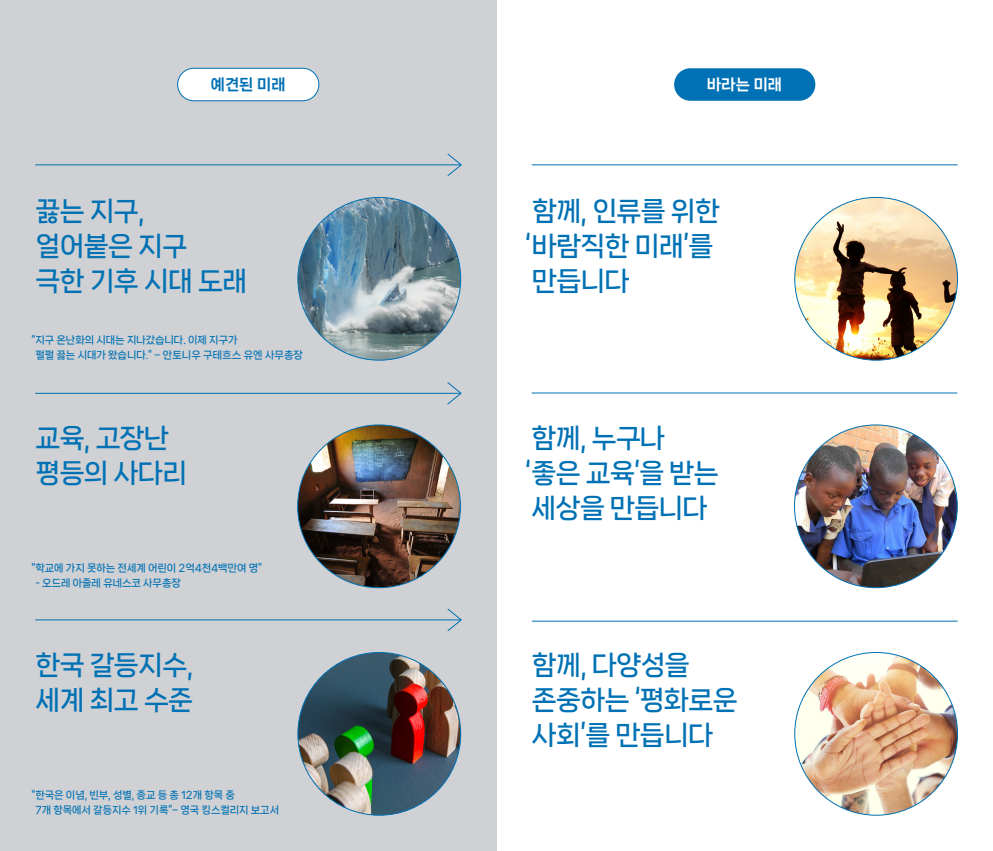
<style>
.page{position:relative;width:993px;height:851px;background:#fff}
.page>*{position:absolute;margin:0;border:0;box-sizing:border-box;transform-origin:0 0}
.대제목1{font:26.25px/35px "Nanum Square Neo c Bd";letter-spacing:-.025em;color:#0071b4}
.소제목{font:15px "Nanum Square Neo d Eb";color:#0071b4}
.소제목-2{font:15px "Nanum Square Neo d Eb";color:#fff}
.발문{font:10px "Nanum Square Neo c Bd";letter-spacing:-.01em;color:#0071b4}
</style>
<div class="page">
<div style="left:0;top:0;width:496px;height:850px;background:#cfd1d4"></div>
<img style="left:298px;top:197px;width:162px;height:163px;border-radius:81px">
<img style="left:794px;top:197px;width:163px;height:163px;border-radius:81px">
<img style="left:297px;top:425px;width:163px;height:162px;border-radius:81px">
<img style="left:794px;top:425px;width:162px;height:162px;border-radius:81px">
<img style="left:298px;top:652px;width:162px;height:163px;border-radius:81px">
<img style="left:794px;top:652px;width:163px;height:163px;border-radius:81px">
<hr style="left:35px;top:164px;width:426px;height:1px;background:#0071b4">
<hr style="left:35px;top:393px;width:425px;height:1px;background:#0071b4">
<hr style="left:35px;top:619px;width:426px;height:1px;background:#0071b4">
<hr style="left:531px;top:164px;width:426px;height:1px;background:#0071b4">
<hr style="left:531px;top:392px;width:426px;height:1px;background:#0071b4">
<hr style="left:531px;top:620px;width:426px;height:1px;background:#0071b4">
<svg style="left:446px;top:153px;width:16px;height:23px"></svg>
<svg style="left:446px;top:382px;width:16px;height:23px"></svg>
<svg style="left:446px;top:608px;width:16px;height:23px"></svg>
<div style="left:177px;top:68px;width:142px;height:33px;background:#fff;border-radius:16px"></div>
<div style="left:177px;top:68px;width:142px;height:33px;border:1px solid #0071b4;border-radius:16px"></div>
<div style="left:674px;top:68px;width:141px;height:33px;background:#0071b4;border-radius:16px"></div>
<p class="소제목" style="left:211px;top:76px;width:76px">예견된 미래</p>
<p class="소제목-2" style="left:707px;top:76px;width:76px">바라는 미래</p>
<p class="대제목1" style="left:35px;top:194px;width:111px">끓는 지구,</p>
<p class="대제목1" style="left:35px;top:229px;width:153px">얼어붙은 지구</p>
<p class="대제목1" style="left:35px;top:264px;width:213px">극한 기후 시대 도래</p>
<p class="발문" style="left:32px;top:335px;width:207px">“지구 온난화의 시대는 지나갔습니다. 이제 지구가</p>
<p class="발문" style="left:35px;top:350px;width:269px">펄펄 끓는 시대가 왔습니다.” ‒ 안토니우 구테흐스 유엔 사무총장</p>
<p class="대제목1" style="left:35px;top:421px;width:135px">교육, 고장난</p>
<p class="대제목1" style="left:35px;top:456px;width:153px">평등의 사다리</p>
<p class="발문" style="left:32px;top:562px;width:232px">“학교에 가지 못하는 전세계 어린이 2억4천4백만여 명”</p>
<p class="발문" style="left:35px;top:577px;width:147px">- 오드레 아줄레 유네스코 사무총장</p>
<p class="대제목1" style="left:35px;top:648px;width:159px">한국 갈등지수,</p>
<p class="대제목1" style="left:35px;top:683px;width:159px">세계 최고 수준</p>
<p class="발문" style="left:32px;top:789px;width:205px">“한국은 이념, 빈부, 성별, 종교 등 총 12개 항목 중</p>
<p class="발문" style="left:35px;top:804px;width:245px">7개 항목에서 갈등지수 1위 기록”‒ 영국 킹스컬리지 보고서</p>
<p class="대제목1" style="left:525px;top:194px;width:196px">함께, 인류를 위한 ‘바람직한 미래’를 만듭니다</p>
<p class="대제목1" style="left:531px;top:421px;width:135px">함께, 누구나</p>
<p class="대제목1" style="left:525px;top:456px;width:195px">‘좋은 교육’을 받는 세상을 만듭니다</p>
<p class="대제목1" style="left:531px;top:648px;width:159px">함께, 다양성을</p>
<p class="대제목1" style="left:531px;top:683px;width:207px">존중하는 ‘평화로운 사회’를 만듭니다</p>
</div>
